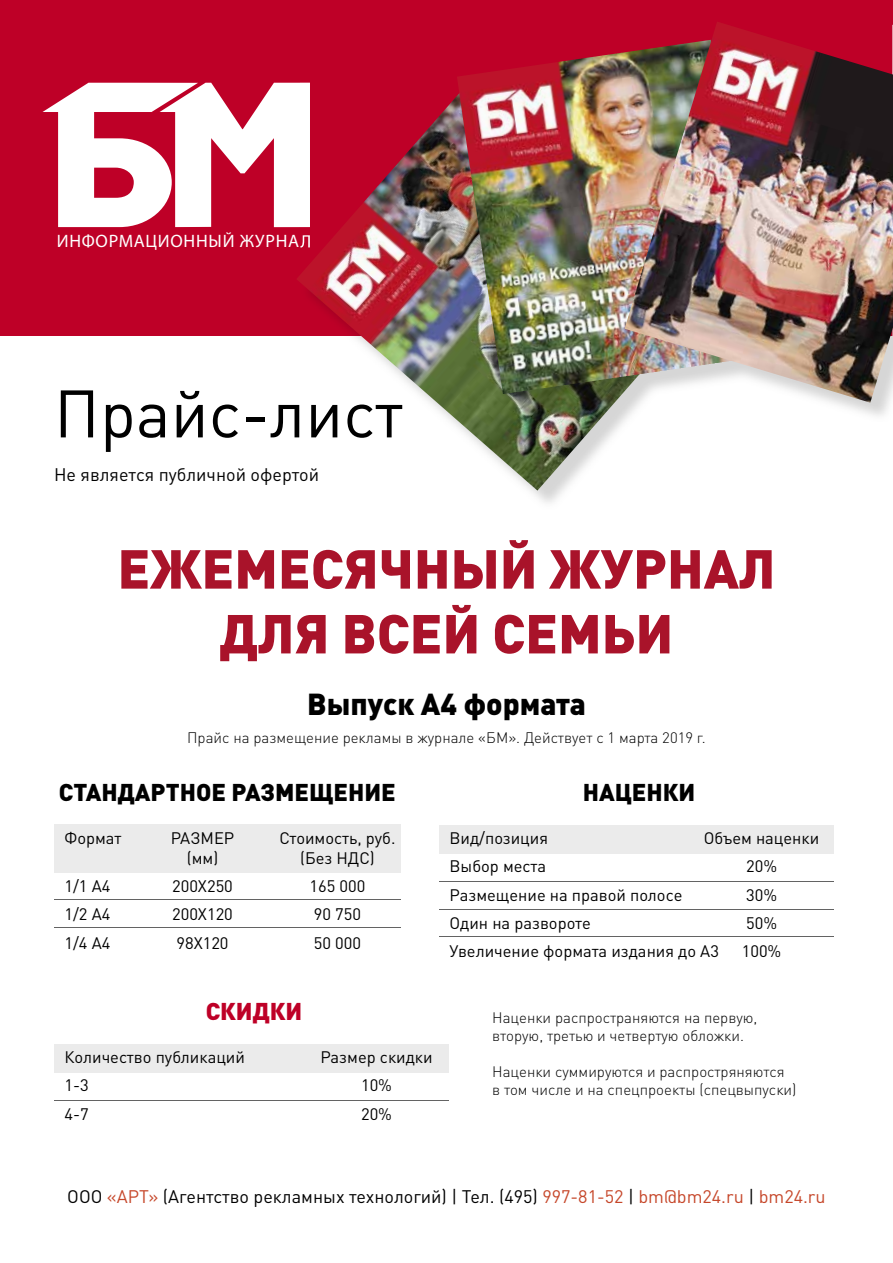
<style>
.page{position:relative;width:893px;height:1263px;background:#fff}
.page>*{position:absolute;margin:0;border:0;box-sizing:border-box;transform-origin:0 0}
.t1{font:66px "DIN Pro";color:#000}
.t2{font:900 54px/64.8px "DIN Pro";color:#a9132a;text-align:center}
.t3{font:900 30px "DIN Pro";color:#000}
.t4{font:900 24px "DIN Pro";color:#000}
.t5{font:900 24px "DIN Pro";color:#be0027}
.t6{font:18px "DIN Pro";color:#000}
.t7{font:18px "Myriad Pro";letter-spacing:.04em;color:#fff}
.t8{font:16.5px "DIN Pro";color:#000}
.t9{font:300 15px/18px "DIN Pro";color:#000}
.s1{color:#c6472a}
</style>
<div class="page">
<div style="left:54px;top:825px;width:347px;height:48px;background:#ebebeb"></div>
<div style="left:439px;top:825px;width:394px;height:29px;background:#ebebeb"></div>
<div style="left:54px;top:1044px;width:394px;height:29px;background:#ebebeb"></div>
<div style="left:0;top:0;width:892px;height:336px;background:#be0027"></div>
<hr style="left:54px;top:899px;width:347px;height:1px;background:#636363">
<hr style="left:439px;top:881px;width:394px;height:1px;background:#636363">
<hr style="left:54px;top:1100px;width:394px;height:1px;background:#636363">
<hr style="left:54px;top:927px;width:347px;height:1px;background:#636363">
<hr style="left:439px;top:909px;width:394px;height:1px;background:#636363">
<hr style="left:439px;top:936px;width:394px;height:1px;background:#636363">
<svg style="left:43px;top:83px;width:257px;height:144px"></svg>
<img style="left:300px;top:83px;width:10px;height:3px">
<img style="left:296px;top:86px;width:344px;height:405px">
<img style="left:457px;top:52px;width:168px;height:342px">
<img style="left:625px;top:22px;width:268px;height:381px">
<p class="t7" style="left:57px;top:230px;width:256px">ИНФОРМАЦИОННЫЙ ЖУРНАЛ</p>
<h1 class="t1" style="left:54px;top:369px;width:350px">Прайс-лист</h1>
<p class="t6" style="left:54px;top:462px;width:267px">Не является публичной офертой</p>
<h2 class="t2" style="left:117px;top:534px;width:659px">ЕЖЕМЕСЯЧНЫЙ ЖУРНАЛ<br>ДЛЯ ВСЕЙ СЕМЬИ</h2>
<h3 class="t3" style="left:307px;top:683px;width:280px">Выпуск А4 формата</h3>
<p class="t9" style="left:187px;top:728px;width:520px">Прайс на размещение рекламы в журнале «БМ». Действует с 1 марта 2019 г.</p>
<h3 class="t4" style="left:59px;top:776px;width:338px">СТАНДАРТНОЕ РАЗМЕЩЕНИЕ</h3>
<p class="t8" style="left:64px;top:827px;width:58px">Формат</p>
<p class="t8" style="left:171px;top:827px;width:65px">РАЗМЕР</p>
<p class="t8" style="left:280px;top:827px;width:117px">Стоимость, руб.</p>
<p class="t8" style="left:187px;top:847px;width:33px">(мм)</p>
<p class="t8" style="left:300px;top:847px;width:76px">(Без НДС)</p>
<p class="t8" style="left:65px;top:875px;width:48px">1/1 A4</p>
<p class="t8" style="left:172px;top:875px;width:62px">200Х250</p>
<p class="t8" style="left:310px;top:875px;width:57px">165 000</p>
<p class="t8" style="left:65px;top:903px;width:48px">1/2 A4</p>
<p class="t8" style="left:172px;top:903px;width:62px">200Х120</p>
<p class="t8" style="left:314px;top:903px;width:49px">90 750</p>
<p class="t8" style="left:65px;top:931px;width:48px">1/4 A4</p>
<p class="t8" style="left:176px;top:931px;width:54px">98Х120</p>
<p class="t8" style="left:314px;top:931px;width:49px">50 000</p>
<h3 class="t5" style="left:206px;top:995px;width:98px">СКИДКИ</h3>
<p class="t8" style="left:64px;top:1046px;width:182px">Количество публикаций</p>
<p class="t8" style="left:320px;top:1046px;width:114px">Размер скидки</p>
<p class="t8" style="left:64px;top:1074px;width:26px">1-3</p>
<p class="t8" style="left:361px;top:1074px;width:32px">10%</p>
<p class="t8" style="left:64px;top:1102px;width:26px">4-7</p>
<p class="t8" style="left:361px;top:1102px;width:32px">20%</p>
<h3 class="t4" style="left:583px;top:776px;width:114px">НАЦЕНКИ</h3>
<p class="t8" style="left:450px;top:827px;width:100px">Вид/позиция</p>
<p class="t8" style="left:704px;top:827px;width:117px">Объем наценки</p>
<p class="t8" style="left:450px;top:855px;width:98px">Выбор места</p>
<p class="t8" style="left:746px;top:855px;width:32px">20%</p>
<p class="t8" style="left:450px;top:883px;width:234px">Размещение на правой полосе</p>
<p class="t8" style="left:746px;top:883px;width:32px">30%</p>
<p class="t8" style="left:450px;top:912px;width:143px">Один на развороте</p>
<p class="t8" style="left:746px;top:912px;width:32px">50%</p>
<p class="t8" style="left:450px;top:940px;width:271px">Увеличение формата издания до А3</p>
<p class="t8" style="left:742px;top:940px;width:41px">100%</p>
<p class="t9" style="left:492px;top:1008px;width:267px">Наценки распространяются на первую, вторую, третью и четвертую обложки.</p>
<p class="t9" style="left:492px;top:1062px;width:306px">Наценки суммируются и распростряняются<br>в том числе и на спецпроекты (спецвыпуски)</p>
<p class="t6" style="left:67px;top:1185px;width:760px">ООО <span class="s1">«АРТ»</span> (Агентство рекламных технологий) | Тел. (495) <span class="s1">997-81-52</span> | <span class="s1">bm@bm24.ru</span> | <span class="s1">bm24.ru</span></p>
</div>
